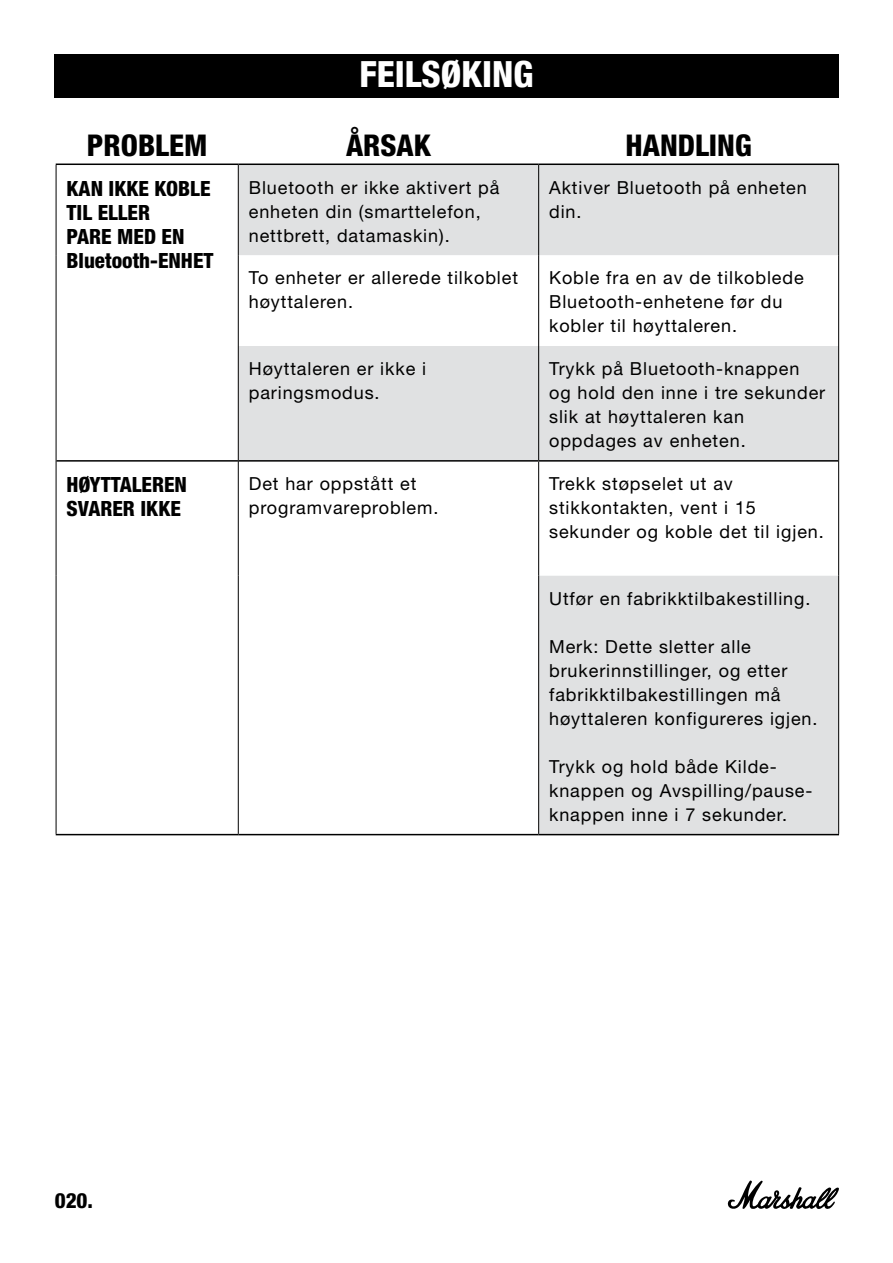
<style>
.page{position:relative;width:893px;height:1263px;background:#fff}
.page>*{position:absolute;margin:0;border:0;box-sizing:border-box;transform-origin:0 0}
.t1{font:800 condensed 36px "Helvetica Neue LT Com";color:#fff}
.t2{font:800 condensed 30px "Helvetica Neue LT Std";color:#000}
.t3{font:800 condensed 21px/24px "Helvetica Neue LT Std";color:#000}
.t4{font:18px/24px "Helvetica Neue LT Std";letter-spacing:.05em;color:#000}
</style>
<div class="page">
<svg style="left:727px;top:1180px;width:112px;height:29px"></svg>
<div style="left:54px;top:54px;width:785px;height:44px;background:#000"></div>
<svg style="left:239px;top:165px;width:599px;height:669px;fill:#e0e1e2"></svg>
<hr style="left:539px;top:460px;width:299px;height:2px;background:#000">
<hr style="left:538px;top:462px;width:1px;height:114px;background:#000">
<hr style="left:838px;top:461px;width:1px;height:115px;background:#000">
<hr style="left:538px;top:576px;width:1px;height:258px;background:#000">
<hr style="left:838px;top:576px;width:1px;height:258px;background:#000">
<hr style="left:238px;top:834px;width:301px;height:1px;background:#000">
<hr style="left:539px;top:834px;width:300px;height:1px;background:#000">
<hr style="left:56px;top:460px;width:182px;height:2px;background:#000">
<hr style="left:56px;top:834px;width:182px;height:1px;background:#000">
<hr style="left:56px;top:164px;width:182px;height:1px;background:#000">
<hr style="left:238px;top:164px;width:301px;height:1px;background:#000">
<hr style="left:539px;top:164px;width:300px;height:1px;background:#000">
<hr style="left:239px;top:460px;width:300px;height:2px;background:#000">
<hr style="left:56px;top:165px;width:1px;height:90px;background:#000">
<hr style="left:56px;top:255px;width:1px;height:91px;background:#000">
<hr style="left:56px;top:346px;width:1px;height:115px;background:#000">
<hr style="left:56px;top:461px;width:1px;height:115px;background:#000">
<hr style="left:56px;top:576px;width:1px;height:258px;background:#000">
<hr style="left:238px;top:165px;width:1px;height:90px;background:#000">
<hr style="left:538px;top:165px;width:1px;height:90px;background:#000">
<hr style="left:838px;top:165px;width:1px;height:90px;background:#000">
<hr style="left:238px;top:255px;width:1px;height:91px;background:#000">
<hr style="left:538px;top:255px;width:1px;height:91px;background:#000">
<hr style="left:838px;top:255px;width:1px;height:91px;background:#000">
<hr style="left:238px;top:346px;width:1px;height:115px;background:#000">
<hr style="left:538px;top:346px;width:1px;height:114px;background:#000">
<hr style="left:838px;top:346px;width:1px;height:115px;background:#000">
<hr style="left:238px;top:461px;width:1px;height:115px;background:#000">
<hr style="left:238px;top:576px;width:1px;height:258px;background:#000">
<h1 class="t1" style="left:359px;top:52px;width:176px">FEILSØKING</h1>
<h2 class="t2" style="left:87px;top:127px;width:122px">PROBLEM</h2>
<h2 class="t2" style="left:346px;top:127px;width:86px">ÅRSAK</h2>
<h2 class="t2" style="left:626px;top:127px;width:128px">HANDLING</h2>
<p class="t3" style="left:67px;top:176px;width:148px">KAN IKKE KOBLE<br>TIL ELLER<br>PARE MED EN<br>Bluetooth-ENHET</p>
<p class="t4" style="left:249px;top:175px;width:252px">Bluetooth er ikke aktivert på enheten din (smarttelefon, nettbrett, datamaskin).</p>
<p class="t4" style="left:549px;top:175px;width:259px">Aktiver Bluetooth på enheten din.</p>
<p class="t4" style="left:249px;top:266px;width:271px">To enheter er allerede tilkoblet høyttaleren.</p>
<p class="t4" style="left:549px;top:266px;width:256px">Koble fra en av de tilkoblede<br>Bluetooth-enhetene før du kobler til høyttaleren.</p>
<p class="t4" style="left:249px;top:357px;width:179px">Høyttaleren er ikke i paringsmodus.</p>
<p class="t4" style="left:549px;top:357px;width:278px">Trykk på Bluetooth-knappen og hold den inne i tre sekunder slik at høyttaleren kan oppdages av enheten.</p>
<p class="t3" style="left:67px;top:472px;width:122px">HØYTTALEREN<br>SVARER IKKE</p>
<p class="t4" style="left:249px;top:472px;width:191px">Det har oppstått et programvareproblem.</p>
<p class="t4" style="left:549px;top:472px;width:276px">Trekk støpselet ut av stikkontakten, vent i 15 sekunder og koble det til igjen.</p>
<p class="t3" style="left:55px;top:1188px;width:40px">020.</p>
<p class="t4" style="left:549px;top:586px;width:263px">Utfør en fabrikktilbakestilling.</p>
<p class="t4" style="left:549px;top:634px;width:270px">Merk: Dette sletter alle brukerinnstillinger, og etter fabrikktilbakestillingen må høyttaleren konfigureres igjen.</p>
<p class="t4" style="left:549px;top:754px;width:265px">Trykk og hold både Kilde&shy;knappen og Avspilling/pause&shy;knappen inne i 7 sekunder.</p>
</div>
